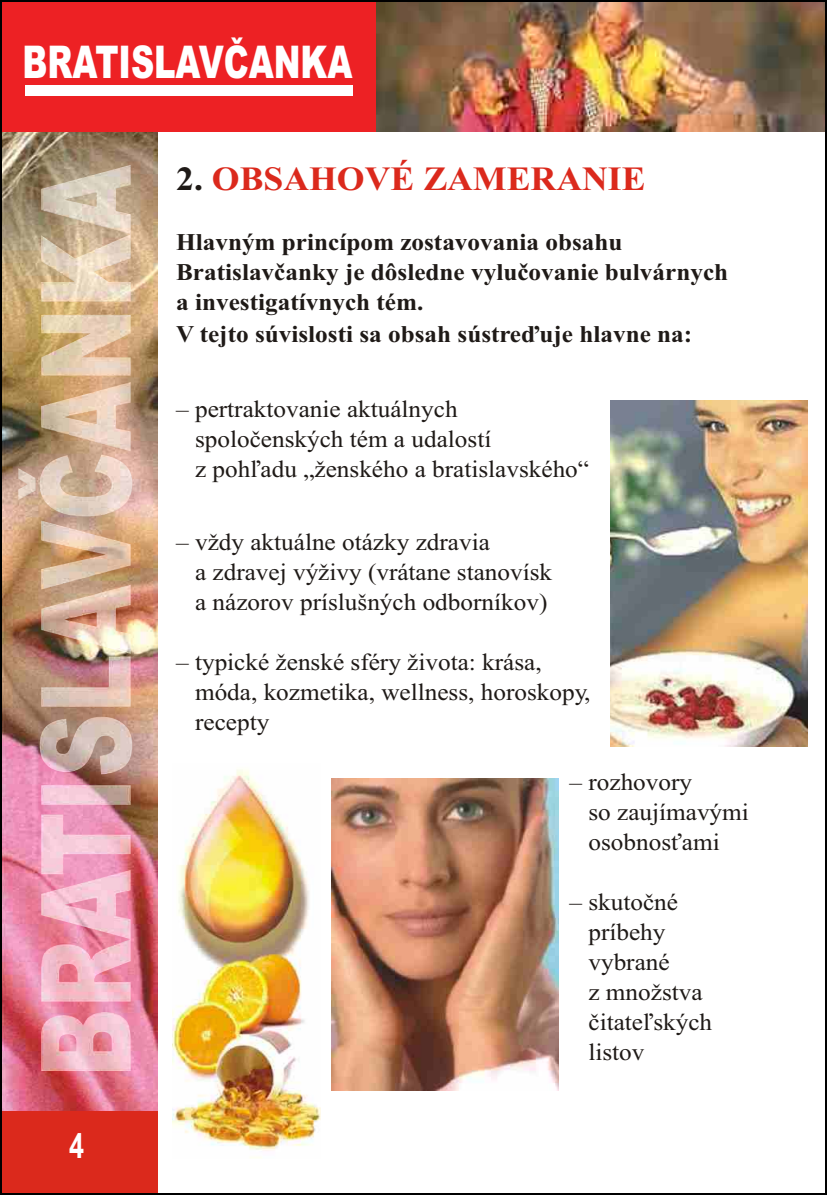
<style>
.page{position:relative;width:827px;height:1195px;background:#fff}
.page>*{position:absolute;margin:0;border:0;box-sizing:border-box;transform-origin:0 0}
.t1{font:900 45.2px "Arial MTCE";color:#fff;scale:.71 1}
.t2{font:700 34.8px "Arial";color:#fff;scale:.78 1}
.t3{font:700 34px "Times New Roman";color:#db291c;scale:1.05 1}
.t4{font:24px/30px "Times New Roman";color:#1f1a17;scale:1.05 1}
.t5{font:700 24px/30.6px "Times New Roman";color:#1f1a17;scale:1.05 1}
.s1{color:#1f1a17}
</style>
<div class="page">
<img style="left:0;top:0;width:826px;height:1195px">
<h1 class="t1" style="left:23px;top:46px;width:466px">BRATISLAVČANKA</h1>
<h3 class="t3" style="left:176px;top:167px;width:448px"><span class="s1">2.</span> OBSAHOVÉ ZAMERANIE</h3>
<p class="t5" style="left:176px;top:229px;width:527px">Hlavným princípom zostavovania obsahu Bratislavčanky je dôsledne vylučovanie bulvárnych a investigatívnych tém.<br>V tejto súvislosti sa obsah sústreďuje hlavne na:</p>
<p class="t4" style="left:195px;top:397px;width:376px;text-indent:-19px">– pertraktovanie aktuálnych spoločenských tém a udalostí<br>z pohľadu „ženského a bratislavského“</p>
<p class="t4" style="left:195px;top:529px;width:341px;text-indent:-19px">– vždy aktuálne otázky zdravia<br>a zdravej výživy (vrátane stanovísk a názorov príslušných odborníkov)</p>
<p class="t4" style="left:195px;top:649px;width:378px;text-indent:-19px">– typické ženské sféry života: krása, móda, kozmetika, wellness, horoskopy, recepty</p>
<p class="t4" style="left:588px;top:769px;width:154px;text-indent:-19px">– rozhovory<br>so zaujímavými osobnosťami</p>
<h2 class="t2" style="left:69px;top:1133px;width:21px">4</h2>
<p class="t4" style="left:588px;top:889px;width:119px;text-indent:-19px">– skutočné príbehy vybrané<br>z množstva čitateľských listov</p>
</div>
